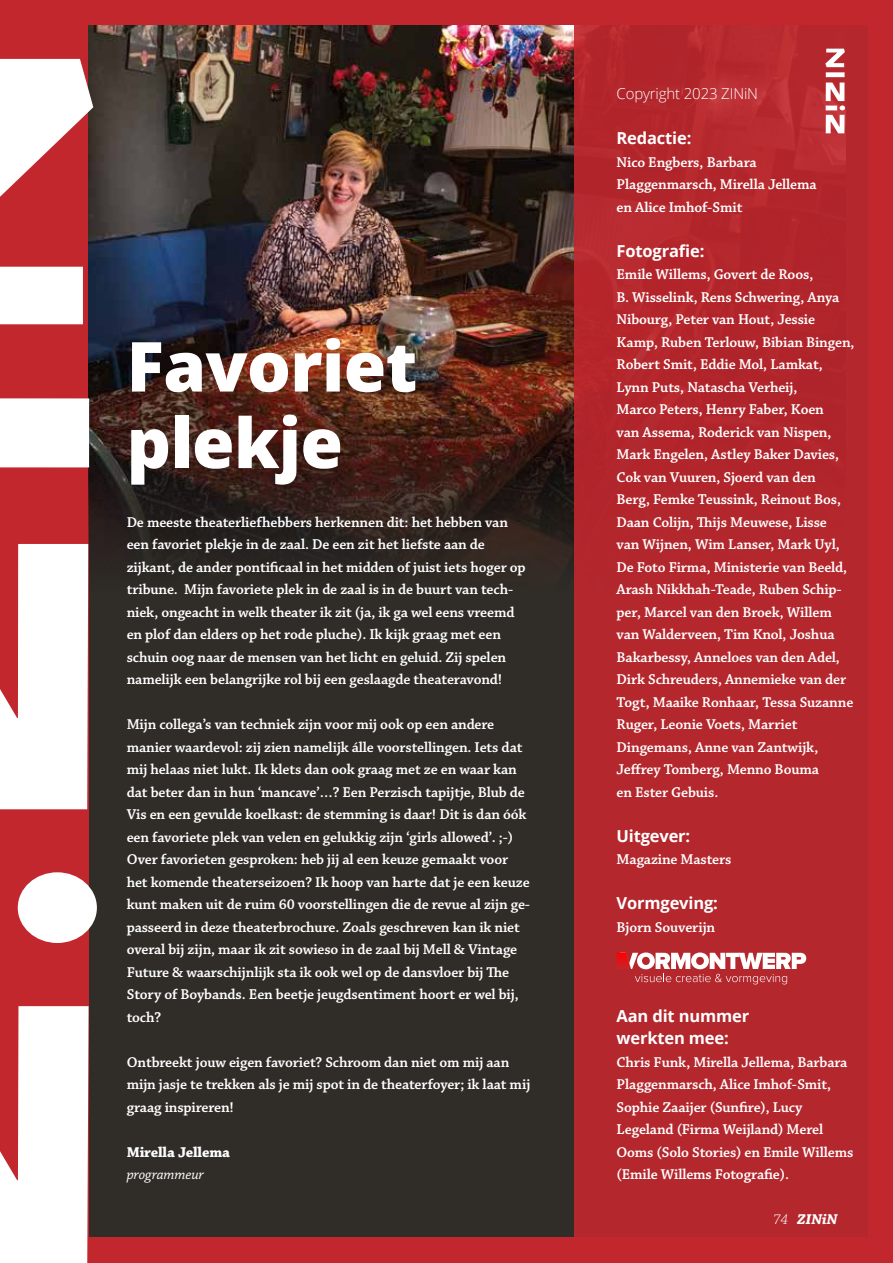
<style>
.page{position:relative;width:893px;height:1263px;background:#c2272e}
.page>*{position:absolute;margin:0;border:0;box-sizing:border-box;transform-origin:0 0}
.t1{font:800 69px/76.5px "Open Sans";letter-spacing:-.01em;color:#fff}
.t2{font:700 16.5px/22.5px "Open Sans";letter-spacing:-.01em;color:#fff}
.t3{font:600 15px/22.5px "Chaparral Pro";letter-spacing:-.01em;color:#fff}
.t4{font:300 15px "Open Sans";letter-spacing:-.01em;color:#fff}
.t5{font:700 15px "Chaparral Pro";letter-spacing:-.01em;color:#fff}
.t6{font:italic 15px "Chaparral Pro";letter-spacing:-.01em;color:#fff}
.t7{font:italic 700 15px "Chaparral Pro";color:#fff}
.s1{font-weight:300}
</style>
<div class="page">
<div style="left:89px;top:26px;width:778px;height:1211px;background:#302d28"></div>
<img style="left:89px;top:26px;width:485px;height:537px">
<div style="left:574px;top:26px;width:293px;height:1211px;background:#b3272d"></div>
<svg style="left:617px;top:952px;width:189px;height:32px"></svg>
<svg style="left:825px;top:49px;width:20px;height:18px"></svg>
<div style="left:826px;top:72px;width:19px;height:5px;background:#fff"></div>
<svg style="left:826px;top:83px;width:19px;height:50px"></svg>
<svg style="left:0;top:59px;width:94px;height:265px"></svg>
<div style="left:0;top:398px;width:89px;height:69px;background:#fff"></div>
<svg style="left:0;top:544px;width:88px;height:265px"></svg>
<svg style="left:0;top:1006px;width:89px;height:257px"></svg>
<div style="left:18px;top:872px;width:79px;height:71px;background:#fff;border-radius:50%"></div>
<h1 class="t1" style="left:127px;top:325px;width:292px">Favoriet plekje</h1>
<p class="t3" style="left:127px;top:511px;width:400px">De meeste theaterliefhebbers herkennen dit: het hebben van een favoriet plekje in de zaal. De een zit het liefste aan de zijkant, de ander pontificaal in het midden of juist iets hoger op tribune. Mijn favoriete plek in de zaal is in de buurt van tech&shy;niek, ongeacht in welk theater ik zit (ja, ik ga wel eens vreemd en plof dan elders op het rode pluche). Ik kijk graag met een schuin oog naar de mensen van het licht en geluid. Zij spelen namelijk een belangrijke rol bij een geslaagde theateravond!</p>
<p class="t3" style="left:127px;top:713px;width:405px">Mijn collega’s van techniek zijn voor mij ook op een andere manier waardevol: zij zien namelijk álle voorstellingen. Iets dat mij helaas niet lukt. Ik klets dan ook graag met ze en waar kan dat beter dan in hun ‘mancave’…? Een Perzisch tapijtje, Blub de Vis en een gevulde koelkast: de stemming is daar! Dit is dan óók een favoriete plek van velen en gelukkig zijn ‘girls allowed’. ;-)<br>Over favorieten gesproken: heb jij al een keuze gemaakt voor het komende theaterseizoen? Ik hoop van harte dat je een keuze kunt maken uit de ruim 60 voorstellingen die de revue al zijn ge&shy;passeerd in deze theaterbrochure. Zoals geschreven kan ik niet overal bij zijn, maar ik zit sowieso in de zaal bij Mell &amp; Vintage Future &amp; waarschijnlijk sta ik ook wel op de dansvloer bij The Story of Boybands. Een beetje jeugdsentiment hoort er wel bij, toch?</p>
<p class="t3" style="left:127px;top:1051px;width:405px">Ontbreekt jouw eigen favoriet? Schroom dan niet om mij aan mijn jasje te trekken als je mij spot in de theaterfoyer; ik laat mij graag inspireren!</p>
<p class="t5" style="left:127px;top:1143px;width:105px">Mirella Jellema</p>
<p class="t6" style="left:127px;top:1166px;width:79px">programmeur</p>
<p class="t4" style="left:617px;top:83px;width:143px">Copyright 2023 ZINiN</p>
<p class="t2" style="left:617px;top:126px;width:76px">Redactie:</p>
<p class="t3" style="left:617px;top:151px;width:202px">Nico Engbers, Barbara<br>Plaggenmarsch, Mirella Jellema en Alice Imhof-Smit</p>
<p class="t2" style="left:617px;top:239px;width:89px">Fotografie:</p>
<p class="t3" style="left:617px;top:263px;width:239px">Emile Willems, Govert de Roos,<br>B. Wisselink, Rens Schwering, Anya<br>Nibourg, Peter van Hout, Jessie<br>Kamp, Ruben Terlouw, Bibian Bingen,<br>Robert Smit, Eddie Mol, Lamkat,<br>Lynn Puts, Natascha Verheij,<br>Marco Peters, Henry Faber, Koen<br>van Assema, Roderick van Nispen,<br>Mark Engelen, Astley Baker Davies,<br>Cok van Vuuren, Sjoerd van den<br>Berg, Femke Teussink, Reinout Bos,<br>Daan Colijn, Thijs Meuwese, Lisse<br>van Wijnen, Wim Lanser, Mark Uyl,<br>De Foto Firma, Ministerie van Beeld,<br>Arash Nikkhah-Teade, Ruben Schip&shy;per, Marcel van den Broek, Willem van Walderveen, Tim Knol, Joshua<br>Bakarbessy, Anneloes van den Adel,<br>Dirk Schreuders, Annemieke van der<br>Togt, Maaike Ronhaar, Tessa Suzanne<br>Ruger, Leonie Voets, Marriet<br>Dingemans, Anne van Zantwijk,<br>Jeffrey Tomberg, Menno Bouma<br>en Ester Gebuis.</p>
<p class="t2" style="left:617px;top:824px;width:75px">Uitgever:</p>
<p class="t3" style="left:617px;top:848px;width:116px">Magazine Masters</p>
<p class="t2" style="left:617px;top:891px;width:103px">Vormgeving:</p>
<p class="t3" style="left:617px;top:916px;width:100px">Bjorn Souverijn</p>
<p class="t2" style="left:617px;top:1004px;width:134px">Aan dit nummer werkten mee:</p>
<p class="t3" style="left:617px;top:1051px;width:238px">Chris Funk, Mirella Jellema, Barbara Plaggenmarsch, Alice Imhof-Smit, Sophie Zaaijer (Sunfire), Lucy Legeland (Firma Weijland) Merel Ooms (Solo Stories) en Emile Willems (Emile Willems Fotografie).</p>
<p class="t7" style="left:773px;top:1210px;width:66px"><span class="s1">74</span> ZINiN</p>
</div>
